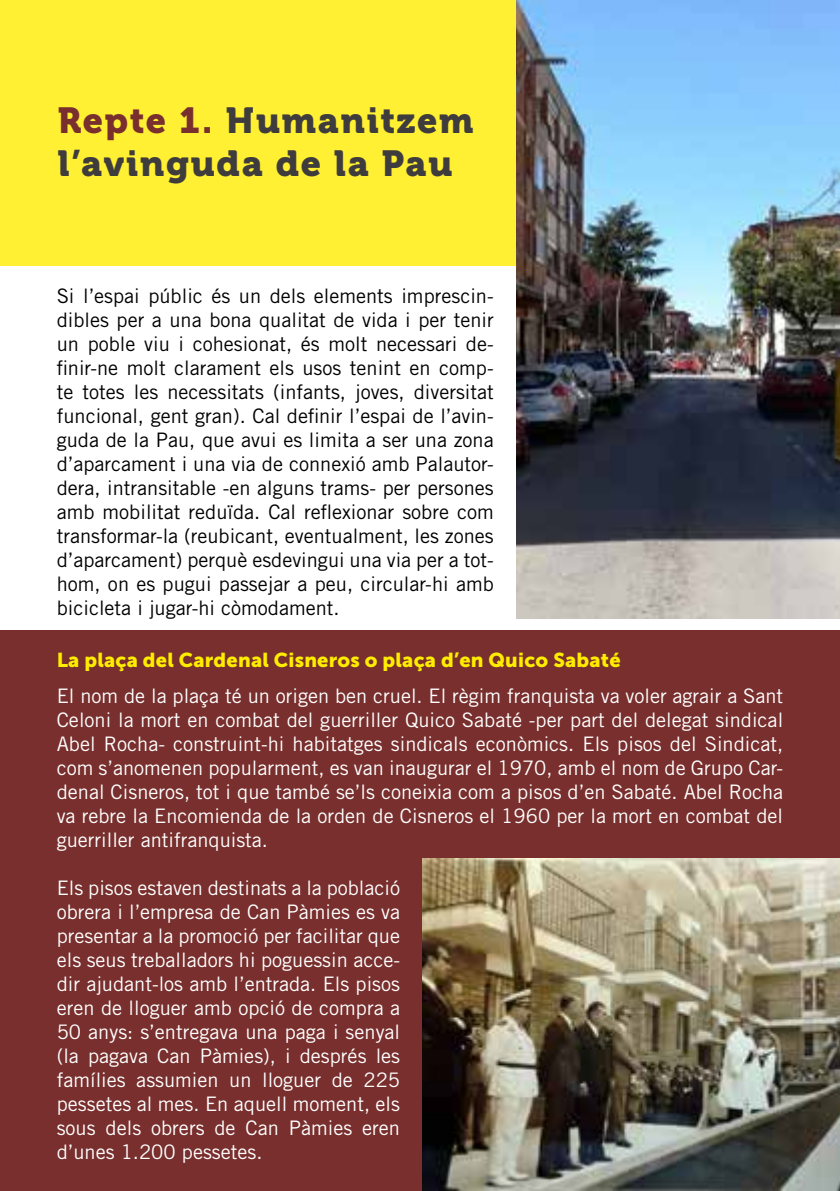
<style>
.page{position:relative;width:840px;height:1191px;background:#fff}
.page>*{position:absolute;margin:0;border:0;box-sizing:border-box;transform-origin:0 0}
.t1{font:36px/43.2px "Museo 900";letter-spacing:.05em;color:#3f3c3d}
.t2{font:20px/24px "Trade Gothic";color:#fff;text-align:justify}
.t3{font:20px/24px "Trade Gothic";color:#000;text-align:justify}
.t4{font:20px "Museo Sans 900";letter-spacing:.01em;color:#ffed00}
.s1{color:#782f2d}
</style>
<div class="page">
<div style="left:0;top:631px;width:839px;height:560px;background:#782f2d"></div>
<div style="left:0;top:0;width:516px;height:265px;background:#fff033"></div>
<img style="left:516px;top:0;width:323px;height:618px">
<img style="left:422px;top:858px;width:417px;height:333px">
<h1 class="t1" style="left:58px;top:99px;width:417px"><span class="s1">Repte 1.</span> Humanitzem l’avinguda de la Pau</h1>
<p class="t3" style="left:57px;top:284px;width:438px">Si l’espai públic és un dels elements imprescin&shy;dibles per a una bona qualitat de vida i per tenir un poble viu i cohesionat, és molt necessari de&shy;finir-ne molt clarament els usos tenint en comp&shy;te totes les necessitats (infants, joves, diversitat funcional, gent gran). Cal definir l’espai de l’avin&shy;guda de la Pau, que avui es limita a ser una zona d’aparcament i una via de connexió amb Palautor&shy;dera, intransitable -en alguns trams- per persones amb mobilitat reduïda. Cal reflexionar sobre com transformar-la (reubicant, eventualment, les zones d’aparcament) perquè esdevingui una via per a tot&shy;hom, on es pugui passejar a peu, circular-hi amb bicicleta i jugar-hi còmodament.</p>
<p class="t4" style="left:57px;top:649px;width:565px">La plaça del Cardenal Cisneros o plaça d’en Quico Sabaté</p>
<p class="t2" style="left:57px;top:683px;width:727px">El nom de la plaça té un origen ben cruel. El règim franquista va voler agrair a Sant Celoni la mort en combat del guerriller Quico Sabaté -per part del delegat sindical Abel Rocha- construint-hi habitatges sindicals econòmics. Els pisos del Sindicat, com s’anomenen popularment, es van inaugurar el 1970, amb el nom de Grupo Car&shy;denal Cisneros, tot i que també se’ls coneixia com a pisos d’en Sabaté. Abel Rocha va rebre la Encomienda de la orden de Cisneros el 1960 per la mort en combat del guerriller antifranquista.</p>
<p class="t2" style="left:57px;top:875px;width:345px">Els pisos estaven destinats a la població obrera i l’empresa de Can Pàmies es va presentar a la promoció per facilitar que els seus treballadors hi poguessin acce&shy;dir ajudant-los amb l’entrada. Els pisos eren de lloguer amb opció de compra a 50 anys: s’entregava una paga i senyal (la pagava Can Pàmies), i després les famílies assumien un lloguer de 225 pessetes al mes. En aquell moment, els sous dels obrers de Can Pàmies eren d’unes 1.200 pessetes.</p>
</div>
